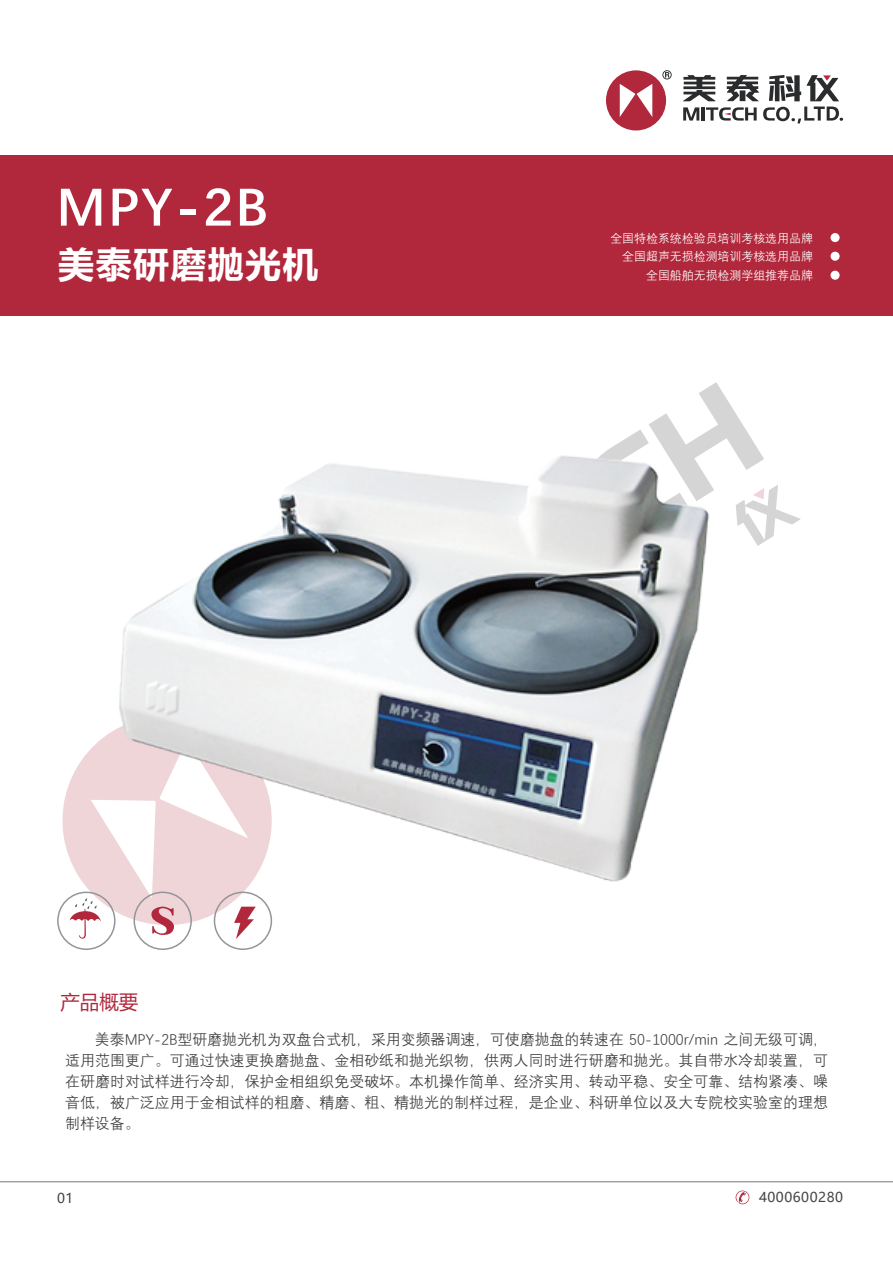
<style>
.page{position:relative;width:893px;height:1263px;background:#fff}
.page>*{position:absolute;margin:0;border:0;box-sizing:border-box;transform-origin:0 0}
.t1{font:700 53.55px "Deng Xian";color:#fff}
.t2{font:700 36px "Microsoft Ya Hei";letter-spacing:.04em;color:#fff}
.t3{font:19.5px "Microsoft Ya Hei";color:#b1283c}
.t4{font:14.85px/21px "Deng Xian";letter-spacing:.005em;color:#3e3e3f;text-align:justify}
.t5{font:13.5px "Microsoft Ya Hei";letter-spacing:.04em;color:#424344}
.t6{font:11.85px/18.3px "Deng Xian";color:#fff;text-align:right}
</style>
<div class="page">
<svg style="left:683px;top:107px;width:16px;height:14px"></svg>
<hr style="left:702px;top:107px;width:3px;height:14px;background:#2a2b2c">
<svg style="left:706px;top:107px;width:51px;height:14px"></svg>
<svg style="left:662px;top:70px;width:10px;height:9px"></svg>
<div style="left:606px;top:70px;width:60px;height:60px;background:#b1283c;border-radius:50%"></div>
<svg style="left:620px;top:84px;width:32px;height:33px"></svg>
<svg style="left:683px;top:75px;width:156px;height:26px"></svg>
<svg style="left:763px;top:107px;width:80px;height:16px"></svg>
<svg style="left:736px;top:1190px;width:13px;height:14px"></svg>
<div style="left:0;top:155px;width:893px;height:160px;background:#b1283c"></div>
<div style="left:830px;top:233px;width:10px;height:9px;background:#fff;border-radius:50%"></div>
<div style="left:830px;top:252px;width:10px;height:9px;background:#fff;border-radius:50%"></div>
<div style="left:830px;top:271px;width:10px;height:9px;background:#fff;border-radius:50%"></div>
<img style="left:53px;top:315px;width:750px;height:635px">
<h1 class="t1" style="left:56px;top:171px;width:213px">MPY-2B</h1>
<h2 class="t2" style="left:58px;top:239px;width:262px">美泰研磨抛光机</h2>
<h3 class="t3" style="left:60px;top:988px;width:79px">产品概要</h3>
<p class="t6" style="left:610px;top:229px;width:204px">全国特检系统检验员培训考核选用品牌全国超声无损检测培训考核选用品牌全国船舶无损检测学组推荐品牌</p>
<p class="t4" style="left:65px;top:1029px;width:764px;text-indent:30px">美泰MPY-2B型研磨抛光机为双盘台式机，采用变频器调速，可使磨抛盘的转速在 50-1000r/min 之间无级可调，适用范围更广。可通过快速更换磨抛盘、金相砂纸和抛光织物，供两人同时进行研磨和抛光。其自带水冷却装置，可在研磨时对试样进行冷却，保护金相组织免受破坏。本机操作简单、经济实用、转动平稳、安全可靠、结构紧凑、噪音低，被广泛应用于金相试样的粗磨、精磨、粗、精抛光的制样过程，是企业、科研单位以及大专院校实验室的理想制样设备。</p>
<p class="t5" style="left:57px;top:1189px;width:18px">01</p>
<p class="t5" style="left:759px;top:1188px;width:85px">4000600280</p>
</div>
